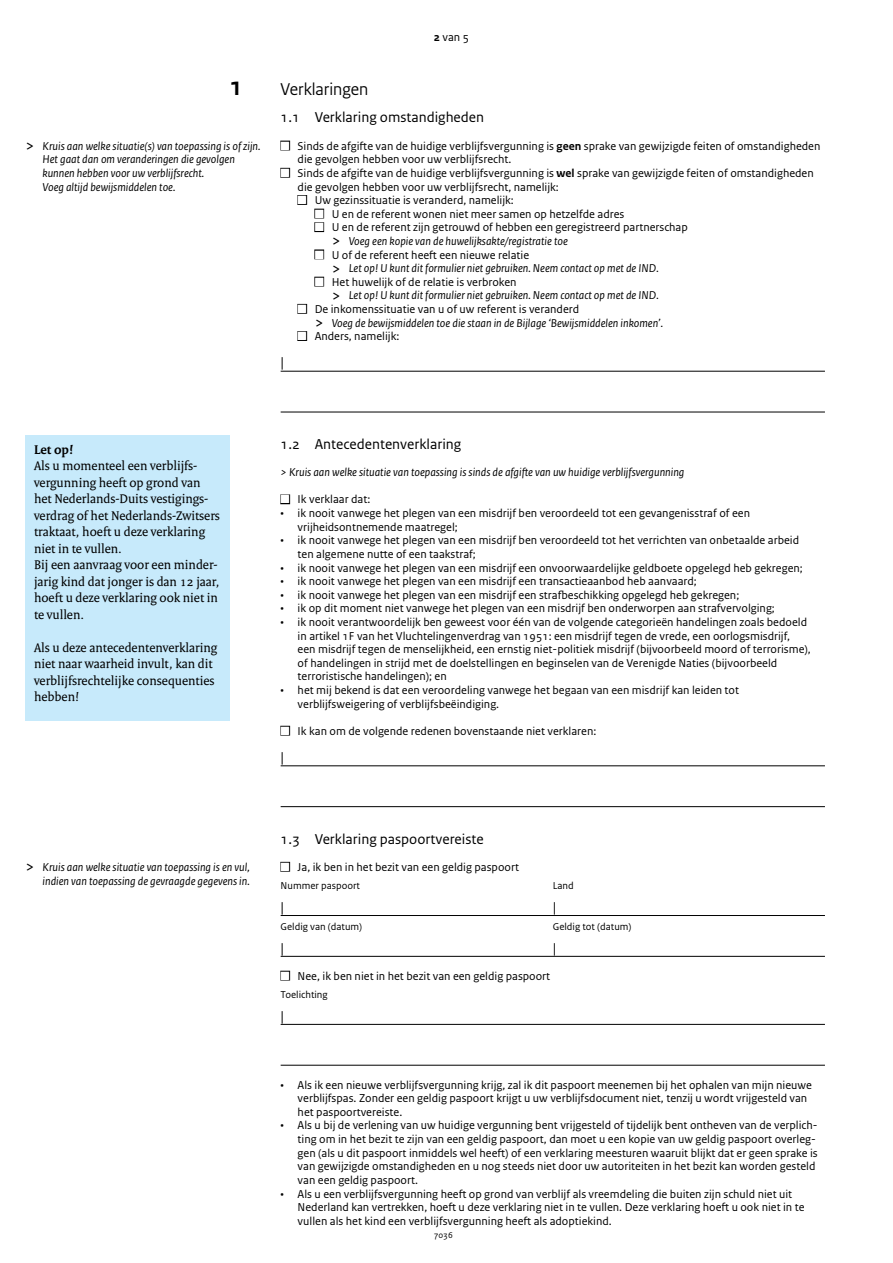
<style>
.page{position:relative;width:893px;height:1263px;background:#fff}
.page>*{position:absolute;margin:0;border:0;box-sizing:border-box;transform-origin:0 0}
.t1{font:700 27px "Rijksoverheid Sans Heading";color:#000}
.t2{font:18px "Rijksoverheid Sans Heading";color:#000}
.t3{font:15px "Rijksoverheid Sans Text";color:#000}
.t4{font:13.5px/16.5px "Rijksoverheid Serif";color:#000}
.t5{font:700 13.5px "Rijksoverheid Serif";color:#000}
.t6{font:12px/13.6px "Rijksoverheid Sans Text";color:#000}
.t7{font:italic 12px/13.6px "Rijksoverheid Sans Text";color:#000}
.t8{font:10.5px "Rijksoverheid Sans Text";color:#000}
.t9{font:9px "Rijksoverheid Sans Text";color:#000}
.s1{font-weight:700}
.s2{font-style:normal;font-size:16.5px}
.s3{color:#fff}
.s4{font-size:16.5px}
.s5{font-style:italic}
.s6{font-style:normal}
</style>
<div class="page">
<hr style="left:281px;top:371px;width:544px;height:1px;background:#000">
<hr style="left:281px;top:412px;width:544px;height:1px;background:#000">
<hr style="left:281px;top:765px;width:544px;height:1px;background:#000">
<hr style="left:281px;top:806px;width:544px;height:1px;background:#000">
<hr style="left:281px;top:915px;width:544px;height:1px;background:#000">
<hr style="left:281px;top:956px;width:544px;height:1px;background:#000">
<hr style="left:281px;top:1024px;width:544px;height:1px;background:#000">
<hr style="left:281px;top:1065px;width:544px;height:1px;background:#000">
<div style="left:280px;top:141px;width:10px;height:9px;border:2px solid #000"></div>
<div style="left:280px;top:168px;width:10px;height:10px;border:2px solid #000"></div>
<div style="left:297px;top:195px;width:10px;height:10px;border:2px solid #000"></div>
<div style="left:314px;top:209px;width:10px;height:9px;border:2px solid #000"></div>
<div style="left:314px;top:222px;width:10px;height:10px;border:2px solid #000"></div>
<div style="left:314px;top:249px;width:10px;height:10px;border:2px solid #000"></div>
<div style="left:314px;top:277px;width:10px;height:9px;border:2px solid #000"></div>
<div style="left:297px;top:304px;width:10px;height:10px;border:2px solid #000"></div>
<div style="left:297px;top:331px;width:10px;height:10px;border:2px solid #000"></div>
<div style="left:280px;top:494px;width:10px;height:10px;border:2px solid #000"></div>
<div style="left:280px;top:726px;width:10px;height:9px;border:2px solid #000"></div>
<div style="left:280px;top:862px;width:10px;height:10px;border:2px solid #000"></div>
<div style="left:280px;top:971px;width:10px;height:9px;border:2px solid #000"></div>
<div style="left:26px;top:435px;width:204px;height:286px;background:#c7eafb"></div>
<h1 class="t1" style="left:230px;top:71px;width:15px">1</h1>
<h2 class="t2" style="left:281px;top:79px;width:89px">Verklaringen</h2>
<p class="t6" style="left:434px;top:30px;width:37px"><span class="s1">2</span> van 5</p>
<p class="t7" style="left:43px;top:139px;width:220px;text-indent:-17px"><span class="s2">&gt;</span> Kruis aan welke situatie(s) van toepassing is of zijn.<br>Het gaat dan om veranderingen die gevolgen kunnen hebben voor uw verblijfsrecht.<br>Voeg altijd bewijsmiddelen toe.</p>
<p class="t3" style="left:281px;top:109px;width:205px">1.1 Verklaring omstandigheden</p>
<p class="t6" style="left:298px;top:139px;width:524px;text-indent:-17px"><span class="s3">■</span> Sinds de afgifte van de huidige verblijfsvergunning is <span class="s1">geen</span> sprake van gewijzigde feiten of omstandigheden die gevolgen hebben voor uw verblijfsrecht.</p>
<p class="t6" style="left:298px;top:166px;width:518px;text-indent:-17px"><span class="s3">■</span> Sinds de afgifte van de huidige verblijfsvergunning is <span class="s1">wel</span> sprake van gewijzigde feiten of omstandigheden die gevolgen hebben voor uw verblijfsrecht, namelijk:</p>
<p class="t6" style="left:298px;top:194px;width:218px"><span class="s3">■</span> Uw gezinssituatie is veranderd, namelijk:</p>
<p class="t6" style="left:315px;top:207px;width:311px"><span class="s3">■</span> U en de referent wonen niet meer samen op hetzelfde adres</p>
<p class="t6" style="left:332px;top:221px;width:358px;text-indent:-17px"><span class="s3">■</span> U en de referent zijn getrouwd of hebben een geregistreerd partnerschap <span class="s4">&gt;</span> <span class="s5">Voeg een kopie van de huwelijksakte/registratie toe</span></p>
<p class="t7" style="left:332px;top:248px;width:329px;text-indent:-17px"><span class="s3">■</span> <span class="s6">U of de referent heeft een nieuwe relatie<br></span><span class="s2">&gt;</span> Let op! U kunt dit formulier niet gebruiken. Neem contact op met de IND.</p>
<p class="t7" style="left:332px;top:275px;width:329px;text-indent:-17px"><span class="s3">■</span> <span class="s6">Het huwelijk of de relatie is verbroken<br></span><span class="s2">&gt;</span> Let op! U kunt dit formulier niet gebruiken. Neem contact op met de IND.</p>
<p class="t7" style="left:315px;top:302px;width:350px;text-indent:-17px"><span class="s3">■</span> <span class="s6">De inkomenssituatie van u of uw referent is veranderd<br></span><span class="s2">&gt;</span> Voeg de bewijsmiddelen toe die staan in de Bijlage ‘Bewijsmiddelen inkomen’.</p>
<p class="t6" style="left:298px;top:330px;width:103px"><span class="s3">■</span> Anders, namelijk:</p>
<p class="t3" style="left:281px;top:354px;width:5px">|</p>
<p class="t5" style="left:34px;top:441px;width:41px">Let op!</p>
<p class="t4" style="left:34px;top:458px;width:187px">Als u momenteel een verblijfs&shy;vergunning heeft op grond van het Nederlands-Duits vestigings&shy;verdrag of het Nederlands-Zwitsers traktaat, hoeft u deze verklaring niet in te vullen.<br>Bij een aanvraag voor een minder&shy;jarig kind dat jonger is dan 12 jaar, hoeft u deze verklaring ook niet in te vullen.</p>
<p class="t4" style="left:34px;top:639px;width:185px">Als u deze antecedentenverklaring niet naar waarheid invult, kan dit verblijfsrechtelijke consequenties hebben!</p>
<p class="t7" style="left:26px;top:860px;width:226px;text-align:right"><span class="s2">&gt;</span> Kruis aan welke situatie van toepassing is en vul, indien van toepassing de gevraagde gegevens in.</p>
<p class="t3" style="left:281px;top:436px;width:182px">1.2 Antecedentenverklaring</p>
<p class="t7" style="left:281px;top:466px;width:405px">&gt; Kruis aan welke situatie van toepassing is sinds de afgifte van uw huidige verblijfsvergunning</p>
<p class="t6" style="left:281px;top:493px;width:91px"><span class="s3">■</span> Ik verklaar dat:</p>
<p class="t6" style="left:298px;top:506px;width:454px;text-indent:-17px">• ik nooit vanwege het plegen van een misdrijf ben veroordeeld tot een gevangenisstraf of een vrijheidsontnemende maatregel;</p>
<p class="t6" style="left:298px;top:534px;width:503px;text-indent:-17px">• ik nooit vanwege het plegen van een misdrijf ben veroordeeld tot het verrichten van onbetaalde arbeid ten algemene nutte of een taakstraf;</p>
<p class="t6" style="left:281px;top:561px;width:524px">• ik nooit vanwege het plegen van een misdrijf een onvoorwaardelijke geldboete opgelegd heb gekregen;</p>
<p class="t6" style="left:281px;top:575px;width:418px">• ik nooit vanwege het plegen van een misdrijf een transactieaanbod heb aanvaard;</p>
<p class="t6" style="left:281px;top:588px;width:460px">• ik nooit vanwege het plegen van een misdrijf een strafbeschikking opgelegd heb gekregen;</p>
<p class="t6" style="left:281px;top:602px;width:496px">• ik op dit moment niet vanwege het plegen van een misdrijf ben onderworpen aan strafvervolging;</p>
<p class="t6" style="left:298px;top:615px;width:515px;text-indent:-17px">• ik nooit verantwoordelijk ben geweest voor één van de volgende categorieën handelingen zoals bedoeld in artikel 1F van het Vluchtelingenverdrag van 1951: een misdrijf tegen de vrede, een oorlogsmisdrijf, een misdrijf tegen de menselijkheid, een ernstig niet-politiek misdrijf (bijvoorbeeld moord of terrorisme), of handelingen in strijd met de doelstellingen en beginselen van de Verenigde Naties (bijvoorbeeld terroristische handelingen); en</p>
<p class="t6" style="left:298px;top:683px;width:443px;text-indent:-17px">• het mij bekend is dat een veroordeling vanwege het begaan van een misdrijf kan leiden tot verblijfsweigering of verblijfsbeëindiging.</p>
<p class="t6" style="left:281px;top:724px;width:317px"><span class="s3">■</span> Ik kan om de volgende redenen bovenstaande niet verklaren:</p>
<p class="t3" style="left:281px;top:748px;width:5px">|</p>
<p class="t3" style="left:281px;top:830px;width:205px">1.3 Verklaring paspoortvereiste</p>
<p class="t6" style="left:281px;top:860px;width:240px"><span class="s3">■</span> Ja, ik ben in het bezit van een geldig paspoort</p>
<p class="t8" style="left:281px;top:879px;width:81px">Nummer paspoort</p>
<p class="t8" style="left:553px;top:879px;width:23px">Land</p>
<p class="t3" style="left:281px;top:898px;width:5px">|</p>
<p class="t3" style="left:553px;top:898px;width:5px">|</p>
<p class="t8" style="left:281px;top:920px;width:83px">Geldig van (datum)</p>
<p class="t8" style="left:553px;top:920px;width:80px">Geldig tot (datum)</p>
<p class="t3" style="left:281px;top:939px;width:5px">|</p>
<p class="t3" style="left:553px;top:939px;width:5px">|</p>
<p class="t6" style="left:281px;top:969px;width:271px"><span class="s3">■</span> Nee, ik ben niet in het bezit van een geldig paspoort</p>
<p class="t8" style="left:281px;top:988px;width:49px">Toelichting</p>
<p class="t3" style="left:281px;top:1007px;width:5px">|</p>
<p class="t6" style="left:298px;top:1078px;width:516px;text-indent:-17px">• Als ik een nieuwe verblijfsvergunning krijg, zal ik dit paspoort meenemen bij het ophalen van mijn nieuwe verblijfspas. Zonder een geldig paspoort krijgt u uw verblijfsdocument niet, tenzij u wordt vrijgesteld van het paspoortvereiste.</p>
<p class="t6" style="left:298px;top:1119px;width:522px;text-indent:-17px">• Als u bij de verlening van uw huidige vergunning bent vrijgesteld of tijdelijk bent ontheven van de verplich&shy;ting om in het bezit te zijn van een geldig paspoort, dan moet u een kopie van uw geldig paspoort overleg&shy;gen (als u dit paspoort inmiddels wel heeft) of een verklaring meesturen waaruit blijkt dat er geen sprake is van gewijzigde omstandigheden en u nog steeds niet door uw autoriteiten in het bezit kan worden gesteld van een geldig paspoort.</p>
<p class="t6" style="left:298px;top:1187px;width:508px;text-indent:-17px">• Als u een verblijfsvergunning heeft op grond van verblijf als vreemdeling die buiten zijn schuld niet uit<br>Nederland kan vertrekken, hoeft u deze verklaring niet in te vullen. Deze verklaring hoeft u ook niet in te vullen als het kind een verblijfsvergunning heeft als adoptiekind.</p>
<p class="t9" style="left:434px;top:1230px;width:21px">7036</p>
</div>
